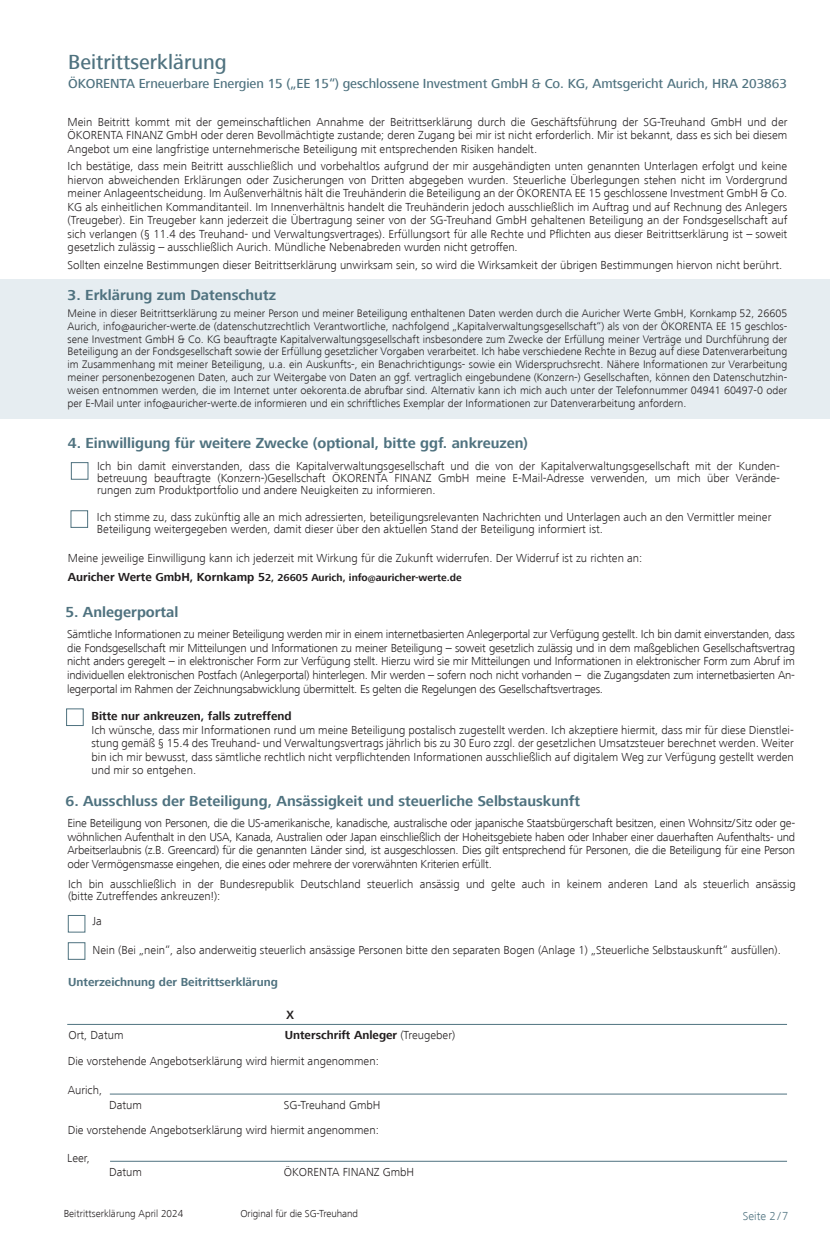
<style>
.page{position:relative;width:830px;height:1234px;background:#fff}
.page>*{position:absolute;margin:0;border:0;box-sizing:border-box;transform-origin:0 0}
.t1{font:500 21px "Frutiger Next LT";color:#4f727f}
.t2{font:500 16.5px "Frutiger Next LT";color:#231f20}
.t3{font:700 15px "Frutiger Next LT";color:#4f727f}
.t4{font:500 13.5px "Frutiger Next LT";letter-spacing:-.005em;color:#4f727f}
.t5{font:300 12px/13.5px "Frutiger Next LT";color:#231f20;text-align:justify}
.t6{font:700 12px "Frutiger Next LT";color:#231f20}
.t7{font:700 12px "Frutiger Next LT";color:#4f727f}
.t8{font:300 12px "Frutiger Next LT";color:#4f727f}
.t9{font:300 11.25px/12.8px "Frutiger Next LT";color:#231f20;text-align:justify}
.t10{font:700 10.5px "Frutiger Next LT";color:#231f20}
.t11{font:300 10.5px "Frutiger Next LT";color:#231f20}
.s1{font-size:12px}
.s2{font-weight:300}
</style>
<div class="page">
<div style="left:0;top:279px;width:829px;height:139px;background:#e6edf1"></div>
<div style="left:68px;top:942px;width:17px;height:17px;background:#fff;border:1px solid #4f727f"></div>
<div style="left:71px;top:462px;width:17px;height:17px;background:#fff;border:1px solid #4f727f"></div>
<div style="left:71px;top:510px;width:17px;height:17px;background:#fff;border:1px solid #4f727f"></div>
<div style="left:68px;top:915px;width:17px;height:17px;background:#fff;border:1px solid #4f727f"></div>
<hr style="left:67px;top:1023px;width:719px;height:1px;background:#4f727f">
<hr style="left:110px;top:1093px;width:676px;height:1px;background:#4f727f">
<hr style="left:110px;top:1160px;width:676px;height:1px;background:#4f727f">
<p class="t1" style="left:68px;top:50px;width:160px">Beitrittserklärung</p>
<p class="t4" style="left:68px;top:76px;width:720px">ÖKORENTA Erneuerbare Energien 15 („EE 15“) geschlossene Investment GmbH &amp; Co. KG, Amtsgericht Aurich, HRA 203863</p>
<p class="t5" style="left:68px;top:115px;width:721px">Mein Beitritt kommt mit der gemeinschaftlichen Annahme der Beitrittserklärung durch die Geschäftsführung der SG-Treuhand GmbH und der ÖKORENTA FINANZ GmbH oder deren Bevollmächtigte zustande; deren Zugang bei mir ist nicht erforderlich. Mir ist bekannt, dass es sich bei diesem Angebot um eine langfristige unternehmerische Beteiligung mit entsprechenden Risiken handelt.</p>
<p class="t5" style="left:68px;top:159px;width:721px">Ich bestätige, dass mein Beitritt ausschließlich und vorbehaltlos aufgrund der mir ausgehändigten unten genannten Unterlagen erfolgt und keine hiervon abweichenden Erklärungen oder Zusicherungen von Dritten abgegeben wurden. Steuerliche Überlegungen stehen nicht im Vordergrund meiner Anlageentscheidung. Im Außenverhältnis hält die Treuhänderin die Beteiligung an der ÖKORENTA EE 15 geschlossene Investment GmbH &amp; Co.<br>KG als einheitlichen Kommanditanteil. Im Innenverhältnis handelt die Treuhänderin jedoch ausschließlich im Auftrag und auf Rechnung des Anlegers (Treugeber). Ein Treugeber kann jederzeit die Übertragung seiner von der SG-Treuhand GmbH gehaltenen Beteiligung an der Fondsgesellschaft auf sich verlangen (§ 11.4 des Treuhand- und Verwaltungsvertrages). Erfüllungsort für alle Rechte und Pflichten aus dieser Beitrittserklärung ist – soweit gesetzlich zulässig – ausschließlich Aurich. Mündliche Nebenabreden wurden nicht getroffen.</p>
<p class="t5" style="left:68px;top:258px;width:716px">Sollten einzelne Bestimmungen dieser Beitrittserklärung unwirksam sein, so wird die Wirksamkeit der übrigen Bestimmungen hiervon nicht berührt.</p>
<p class="t3" style="left:68px;top:287px;width:210px">3. Erklärung zum Datenschutz</p>
<p class="t9" style="left:68px;top:307px;width:721px">Meine in dieser Beitrittserklärung zu meiner Person und meiner Beteiligung enthaltenen Daten werden durch die Auricher Werte GmbH, Kornkamp 52, 26605<br>Aurich, info@auricher-werte.de (datenschutzrechtlich Verantwortliche, nachfolgend „Kapitalverwaltungsgesellschaft“) als von der ÖKORENTA EE 15 geschlos&shy;sene Investment GmbH &amp; Co. KG beauftragte Kapitalverwaltungsgesellschaft insbesondere zum Zwecke der Erfüllung meiner Verträge und Durchführung der Beteiligung an der Fondsgesellschaft sowie der Erfüllung gesetzlicher Vorgaben verarbeitet. Ich habe verschiedene Rechte in Bezug auf diese Datenverarbeitung im Zusammenhang mit meiner Beteiligung, u.a. ein Auskunfts-, ein Benachrichtigungs- sowie ein Widerspruchsrecht. Nähere Informationen zur Verarbeitung meiner personenbezogenen Daten, auch zur Weitergabe von Daten an ggf. vertraglich eingebundene (Konzern-) Gesellschaften, können den Datenschutzhin&shy;weisen entnommen werden, die im Internet unter oekorenta.de abrufbar sind. Alternativ kann ich mich auch unter der Telefonnummer 04941 60497-0 oder per E-Mail unter info@auricher-werte.de informieren und ein schriftliches Exemplar der Informationen zur Datenverarbeitung anfordern.</p>
<p class="t3" style="left:68px;top:434px;width:461px">4. Einwilligung für weitere Zwecke (optional, bitte ggf. ankreuzen)</p>
<p class="t5" style="left:97px;top:460px;width:684px;line-height:12px">Ich bin damit einverstanden, dass die Kapitalverwaltungsgesellschaft und die von der Kapitalverwaltungsgesellschaft mit der Kunden&shy;betreuung beauftragte (Konzern-)Gesellschaft ÖKORENTA FINANZ GmbH meine E-Mail-Adresse verwenden, um mich über Verände&shy;rungen zum Produktportfolio und andere Neuigkeiten zu informieren.</p>
<p class="t5" style="left:97px;top:510px;width:675px">Ich stimme zu, dass zukünftig alle an mich adressierten, beteiligungsrelevanten Nachrichten und Unterlagen auch an den Vermittler meiner</p>
<p class="t5" style="left:97px;top:522px;width:507px">Beteiligung weitergegeben werden, damit dieser über den aktuellen Stand der Beteiligung informiert ist.</p>
<p class="t5" style="left:68px;top:551px;width:576px">Meine jeweilige Einwilligung kann ich jederzeit mit Wirkung für die Zukunft widerrufen. Der Widerruf ist zu richten an:</p>
<p class="t10" style="left:68px;top:572px;width:395px"><span class="s1">Auricher Werte GmbH, Kornkamp 5</span>2, 26605 Aurich, info@auricher-werte.de</p>
<p class="t3" style="left:65px;top:603px;width:115px">5. Anlegerportal</p>
<p class="t5" style="left:67px;top:627px;width:729px">Sämtliche Informationen zu meiner Beteiligung werden mir in einem internetbasierten Anlegerportal zur Verfügung gestellt. Ich bin damit einverstanden, dass die Fondsgesellschaft mir Mitteilungen und Informationen zu meiner Beteiligung – soweit gesetzlich zulässig und in dem maßgeblichen Gesellschaftsvertrag nicht anders geregelt – in elektronischer Form zur Verfügung stellt. Hierzu wird sie mir Mitteilungen und Informationen in elektronischer Form zum Abruf im individuellen elektronischen Postfach (Anlegerportal) hinterlegen. Mir werden – sofern noch nicht vorhanden – die Zugangsdaten zum internetbasierten An&shy;legerportal im Rahmen der Zeichnungsabwicklung übermittelt. Es gelten die Regelungen des Gesellschaftsvertrages.</p>
<p class="t6" style="left:91px;top:709px;width:201px">Bitte nur ankreuzen, falls zutreffend</p>
<p class="t5" style="left:91px;top:723px;width:703px">Ich wünsche, dass mir Informationen rund um meine Beteiligung postalisch zugestellt werden. Ich akzeptiere hiermit, dass mir für diese Dienstlei&shy;stung gemäß § 15.4 des Treuhand- und Verwaltungsvertrags jährlich bis zu 30 Euro zzgl. der gesetzlichen Umsatzsteuer berechnet werden. Weiter bin ich mir bewusst, dass sämtliche rechtlich nicht verpflichtenden Informationen ausschließlich auf digitalem Weg zur Verfügung gestellt werden und mir so entgehen.</p>
<p class="t3" style="left:66px;top:792px;width:516px">6. Ausschluss der Beteiligung, Ansässigkeit und steuerliche Selbstauskunft</p>
<p class="t5" style="left:67px;top:816px;width:729px">Eine Beteiligung von Personen, die die US-amerikanische, kanadische, australische oder japanische Staatsbürgerschaft besitzen, einen Wohnsitz/Sitz oder ge&shy;wöhnlichen Aufenthalt in den USA, Kanada, Australien oder Japan einschließlich der Hoheitsgebiete haben oder Inhaber einer dauerhaften Aufenthalts- und Arbeitserlaubnis (z.B. Greencard) für die genannten Länder sind, ist ausgeschlossen. Dies gilt entsprechend für Personen, die die Beteiligung für eine Person oder Vermögensmasse eingehen, die eines oder mehrere der vorerwähnten Kriterien erfüllt.</p>
<p class="t5" style="left:68px;top:877px;width:729px;line-height:12px">Ich bin ausschließlich in der Bundesrepublik Deutschland steuerlich ansässig und gelte auch in keinem anderen Land als steuerlich ansässig (bitte Zutreffendes ankreuzen!):</p>
<p class="t5" style="left:92px;top:914px;width:11px">Ja</p>
<p class="t5" style="left:92px;top:942px;width:689px">Nein (Bei „nein“, also anderweitig steuerlich ansässige Personen bitte den separaten Bogen (Anlage 1) „Steuerliche Selbstauskunft“ ausfüllen).</p>
<p class="t7" style="left:68px;top:974px;width:211px">Unterzeichnung der Beitrittserklärung</p>
<p class="t2" style="left:286px;top:1004px;width:10px">x</p>
<p class="t5" style="left:68px;top:1027px;width:57px">Ort, Datum</p>
<p class="t6" style="left:284px;top:1027px;width:172px">Unterschrift Anleger <span class="s2">(Treugeber)</span></p>
<p class="t5" style="left:68px;top:1054px;width:312px">Die vorstehende Angebotserklärung wird hiermit angenommen:</p>
<p class="t5" style="left:68px;top:1082px;width:36px">Aurich,</p>
<p class="t5" style="left:109px;top:1097px;width:34px">Datum</p>
<p class="t5" style="left:284px;top:1097px;width:98px">SG-Treuhand GmbH</p>
<p class="t5" style="left:68px;top:1122px;width:312px">Die vorstehende Angebotserklärung wird hiermit angenommen:</p>
<p class="t5" style="left:67px;top:1150px;width:24px">Leer,</p>
<p class="t5" style="left:109px;top:1164px;width:34px">Datum</p>
<p class="t5" style="left:284px;top:1164px;width:132px">ÖKORENTA FINANZ GmbH</p>
<p class="t11" style="left:64px;top:1207px;width:121px">Beitrittserklärung April 2024</p>
<p class="t11" style="left:240px;top:1207px;width:119px">Original für die SG-Treuhand</p>
<p class="t8" style="left:742px;top:1208px;width:47px">Seite 2/7</p>
</div>
